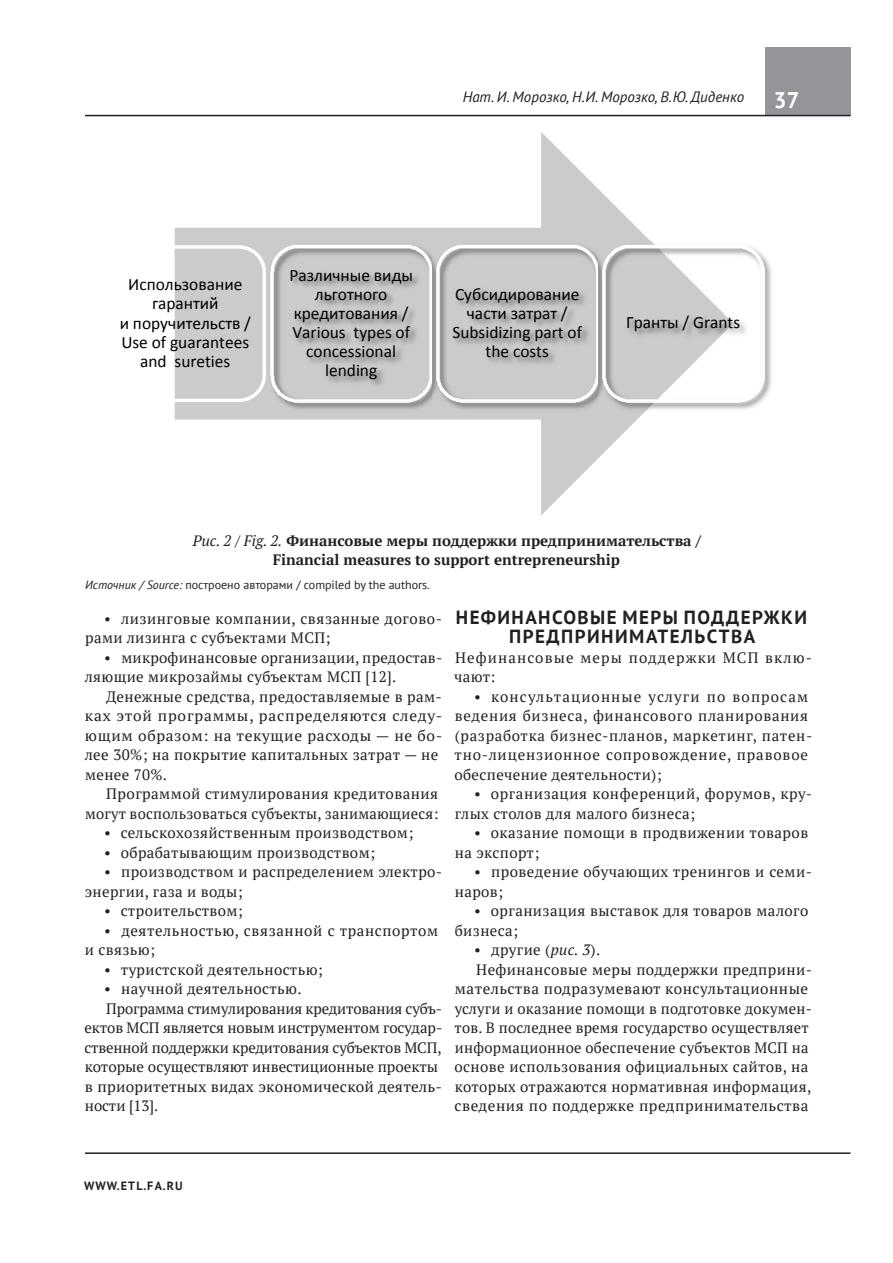
<style>
.page{position:relative;width:893px;height:1263px;background:#fff}
.page>*{position:absolute;margin:0;border:0;box-sizing:border-box;transform-origin:0 0}
.t1{font:700 22.5px "PT Sans";color:#fff}
.t2{font:700 18.9px/19.5px "PT Sans";letter-spacing:.075em;color:#231f20;text-align:center}
.t3{font:17.4px/19px "Calibri";color:#000;text-align:center}
.t4{font:15px/19.5px "PT Serif";letter-spacing:.025em;color:#231f20}
.t5{font:15px/19.5px "PT Serif";letter-spacing:.05em;color:#231f20}
.t6{font:700 15px/19.5px "PT Serif";color:#231f20;text-align:center}
.t7{font:15px "PT Serif";letter-spacing:-.005em;color:#231f20}
.t8{font:15px "PT Serif";letter-spacing:-.01em;color:#231f20}
.t9{font:15px "PT Serif";color:#231f20}
.t10{font:15px/19.5px "PT Serif";letter-spacing:.075em;color:#231f20}
.t11{font:italic 15px "PT Sans";color:#231f20}
.t12{font:12px "PT Sans";color:#231f20}
.t13{font:700 12px "PT Sans";letter-spacing:.11em;color:#231f20}
.s1{font-weight:400;font-style:italic}
.s2{font-style:italic}
</style>
<div class="page">
<div style="left:765px;top:48px;width:85px;height:68px;background:#939598"></div>
<hr style="left:85px;top:1152px;width:765px;height:2px;background:#231f20">
<hr style="left:85px;top:115px;width:765px;height:1px;background:#231f20">
<svg style="left:175px;top:132px;width:476px;height:383px"></svg>
<svg style="left:174px;top:245px;width:92px;height:157px;background:#cfcfcf"></svg>
<img style="left:266px;top:241px;width:167px;height:173px">
<img style="left:433px;top:241px;width:165px;height:173px">
<img style="left:598px;top:241px;width:174px;height:173px">
<p class="t11" style="left:463px;top:87px;width:283px">Нат. И. Морозко, Н.И. Морозко, В.Ю.Диденко</p>
<h1 class="t1" style="left:774px;top:85px;width:27px">37</h1>
<p class="t3" style="left:120px;top:275px;width:133px">Использование гарантий<br>и поручительств /<br>Use of guarantees and sureties</p>
<p class="t3" style="left:290px;top:266px;width:125px">Различные виды льготного кредитования /<br>Various types of concessional lending</p>
<p class="t3" style="left:452px;top:285px;width:131px">Субсидирование части затрат /<br>Subsidizing part of the costs</p>
<p class="t3" style="left:626px;top:313px;width:115px">Гранты / Grants</p>
<p class="t6" style="left:193px;top:530px;width:509px"><span class="s1">Рис. 2 / Fig. 2.</span> Финансовые меры поддержки предпринимательства /<br>Financial measures to support entrepreneurship</p>
<p class="t12" style="left:85px;top:577px;width:346px"><span class="s2">Источник / Source:</span> построено авторами / compiled by the authors.</p>
<p class="t4" style="left:85px;top:608px;width:358px;text-indent:19px">• лизинговые компании, связанные догово&shy;рами лизинга с субъектами МСП;</p>
<p class="t4" style="left:85px;top:647px;width:359px;text-indent:20px">• микрофинансовые организации, предостав&shy;ляющие микрозаймы субъектам МСП [12].</p>
<p class="t4" style="left:85px;top:686px;width:359px;text-indent:22px">Денежные средства, предоставляемые в рам&shy;ках этой программы, распределяются следу&shy;ющим образом: на текущие расходы — не бо&shy;лее 30%; на покрытие капитальных затрат — не менее 70%.</p>
<p class="t4" style="left:85px;top:784px;width:355px;text-align:right">Программой стимулирования кредитования могут воспользоваться субъекты, занимающиеся:</p>
<p class="t4" style="left:104px;top:823px;width:311px">• сельскохозяйственным производством;</p>
<p class="t4" style="left:104px;top:842px;width:272px">• обрабатывающим производством;</p>
<p class="t4" style="left:85px;top:862px;width:359px;text-indent:19px">• производством и распределением электро&shy;энергии, газа и воды;</p>
<p class="t4" style="left:104px;top:901px;width:140px">• строительством;</p>
<p class="t4" style="left:85px;top:920px;width:355px;text-indent:19px">• деятельностью, связанной с транспортом и связью;</p>
<p class="t4" style="left:104px;top:959px;width:220px">• туристской деятельностью;</p>
<p class="t4" style="left:104px;top:979px;width:199px">• научной деятельностью.</p>
<p class="t8" style="left:106px;top:999px;width:337px">Программа стимулирования кредитования субъ-</p>
<p class="t7" style="left:85px;top:1018px;width:359px">ектов МСП является новым инструментом государ-</p>
<p class="t7" style="left:85px;top:1038px;width:359px">ственной поддержки кредитования субъектов МСП,</p>
<p class="t9" style="left:85px;top:1057px;width:355px">которые осуществляют инвестиционные проекты</p>
<p class="t4" style="left:85px;top:1076px;width:359px">в приоритетных видах экономической деятель-</p>
<p class="t4" style="left:85px;top:1096px;width:75px">ности [13].</p>
<p class="t2" style="left:456px;top:607px;width:353px">НЕФИНАНСОВЫЕ МЕРЫ ПОДДЕРЖКИ<br>ПРЕДПРИНИМАТЕЛЬСТВА</p>
<p class="t10" style="left:454px;top:647px;width:357px">Нефинансовые меры поддержки МСП вклю&shy;чают:</p>
<p class="t5" style="left:454px;top:686px;width:359px;text-indent:20px">• консультационные услуги по вопросам ведения бизнеса, финансового планирования (разработка бизнес-планов, маркетинг, патен&shy;тно-лицензионное сопровождение, правовое обеспечение деятельности);</p>
<p class="t4" style="left:455px;top:784px;width:359px;text-indent:19px">• организация конференций, форумов, кру&shy;глых столов для малого бизнеса;</p>
<p class="t4" style="left:455px;top:823px;width:355px;text-indent:19px">• оказание помощи в продвижении товаров на экспорт;</p>
<p class="t4" style="left:455px;top:862px;width:359px;text-indent:19px">• проведение обучающих тренингов и семи&shy;наров;</p>
<p class="t4" style="left:455px;top:901px;width:355px;text-indent:19px">• организация выставок для товаров малого бизнеса;</p>
<p class="t4" style="left:474px;top:940px;width:128px">• другие (<span class="s2">рис. 3</span>).</p>
<p class="t4" style="left:476px;top:959px;width:337px">Нефинансовые меры поддержки предприни-</p>
<p class="t4" style="left:455px;top:979px;width:355px">мательства подразумевают консультационные</p>
<p class="t4" style="left:455px;top:998px;width:359px">услуги и оказание помощи в подготовке докумен-</p>
<p class="t4" style="left:454px;top:1018px;width:356px">тов. В последнее время государство осуществляет</p>
<p class="t4" style="left:455px;top:1037px;width:355px">информационное обеспечение субъектов МСП на</p>
<p class="t4" style="left:454px;top:1057px;width:355px">основе использования официальных сайтов, на</p>
<p class="t4" style="left:455px;top:1076px;width:358px">которых отражаются нормативная информация,</p>
<p class="t4" style="left:454px;top:1096px;width:355px">сведения по поддержке предпринимательства</p>
<p class="t13" style="left:84px;top:1178px;width:100px">WWW.ETL.FA.RU</p>
</div>
